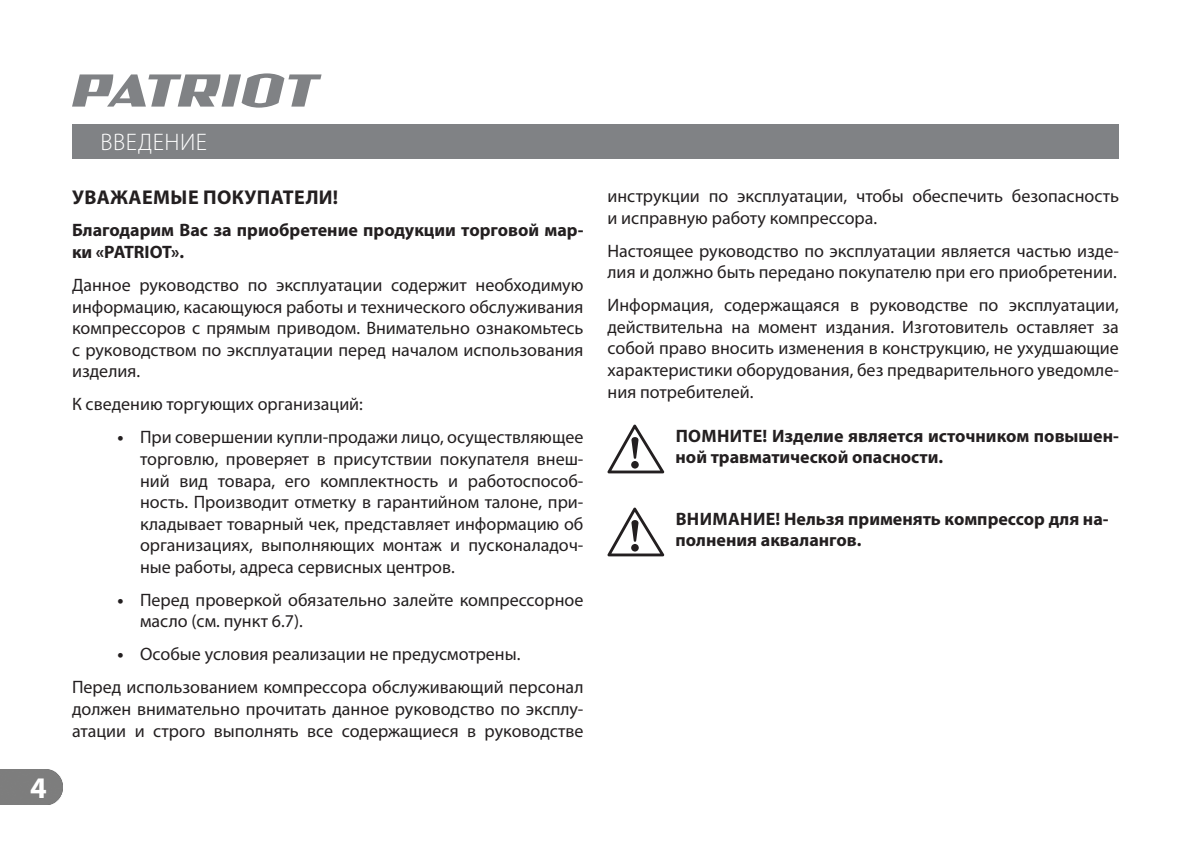
<style>
.page{position:relative;width:1191px;height:842px;background:#fff}
.page>*{position:absolute;margin:0;border:0;box-sizing:border-box;transform-origin:0 0}
.t1{font:700 30px "Myriad Pro";color:#fff}
.t2{font:300 24px "Myriad Pro";letter-spacing:.02em;color:#fff}
.t3{font:700 20px "Myriad Pro";letter-spacing:.02em;color:#231f20}
.t4{font:18px/21.6px "Myriad Pro";color:#231f20}
.t5{font:700 18px/21.6px "Myriad Pro";color:#231f20}
.s1{font-weight:700}
</style>
<div class="page">
<div style="left:72px;top:124px;width:1047px;height:34px;background:#808285"></div>
<div style="left:0;top:770px;width:62px;height:35px;background:#7d7d7d"></div>
<svg style="left:72px;top:73px;width:249px;height:35px"></svg>
<svg style="left:607px;top:424px;width:57px;height:49px"></svg>
<svg style="left:607px;top:507px;width:57px;height:49px"></svg>
<h1 class="t1" style="left:30px;top:773px;width:18px">4</h1>
<h2 class="t2" style="left:101px;top:131px;width:108px">ВВЕДЕНИЕ</h2>
<p class="t3" style="left:72px;top:187px;width:268px">УВАЖАЕМЫЕ ПОКУПАТЕЛИ!</p>
<p class="t5" style="left:72px;top:220px;width:513px">Благодарим Вас за приобретение продукции торговой мар&shy;ки «PATRIOT».</p>
<p class="t4" style="left:72px;top:275px;width:513px;text-align:justify">Данное руководство по эксплуатации содержит необходимую информацию, касающуюся работы и технического обслуживания компрессоров с прямым приводом. Внимательно ознакомьтесь с руководством по эксплуатации перед началом использования изделия.</p>
<p class="t4" style="left:72px;top:394px;width:292px">К сведению торгующих организаций:</p>
<p class="t4" style="left:140px;top:427px;width:445px;text-align:justify;text-indent:-23px"><span class="s1">•</span> При совершении купли-продажи лицо, осуществляющее торговлю, проверяет в присутствии покупателя внеш&shy;ний вид товара, его комплектность и работоспособ&shy;ность. Производит отметку в гарантийном талоне, при&shy;кладывает товарный чек, представляет информацию об организациях, выполняющих монтаж и пусконаладоч&shy;ные работы, адреса сервисных центров.</p>
<p class="t4" style="left:140px;top:590px;width:445px;text-indent:-23px"><span class="s1">•</span> Перед проверкой обязательно залейте компрессорное масло (см. пункт 6.7).</p>
<p class="t4" style="left:72px;top:638px;width:513px;line-height:33px;text-indent:45px"><span class="s1">•</span> Особые условия реализации не предусмотрены.<br>Перед использованием компрессора обслуживающий персонал</p>
<p class="t4" style="left:72px;top:699px;width:513px">должен внимательно прочитать данное руководство по эксплу&shy;атации и строго выполнять все содержащиеся в руководстве</p>
<p class="t4" style="left:607px;top:186px;width:513px">инструкции по эксплуатации, чтобы обеспечить безопасность и исправную работу компрессора.</p>
<p class="t4" style="left:607px;top:240px;width:513px">Настоящее руководство по эксплуатации является частью изде&shy;лия и должно быть передано покупателю при его приобретении.</p>
<p class="t4" style="left:607px;top:295px;width:513px;text-align:justify">Информация, содержащаяся в руководстве по эксплуатации, действительна на момент издания. Изготовитель оставляет за собой право вносить изменения в конструкцию, не ухудшающие характеристики оборудования, без предварительного уведомле&shy;ния потребителей.</p>
<p class="t5" style="left:675px;top:425px;width:445px">ПОМНИТЕ! Изделие является источником повышен&shy;ной травматической опасности.</p>
<p class="t5" style="left:675px;top:508px;width:434px">ВНИМАНИЕ! Нельзя применять компрессор для на&shy;полнения аквалангов.</p>
</div>
